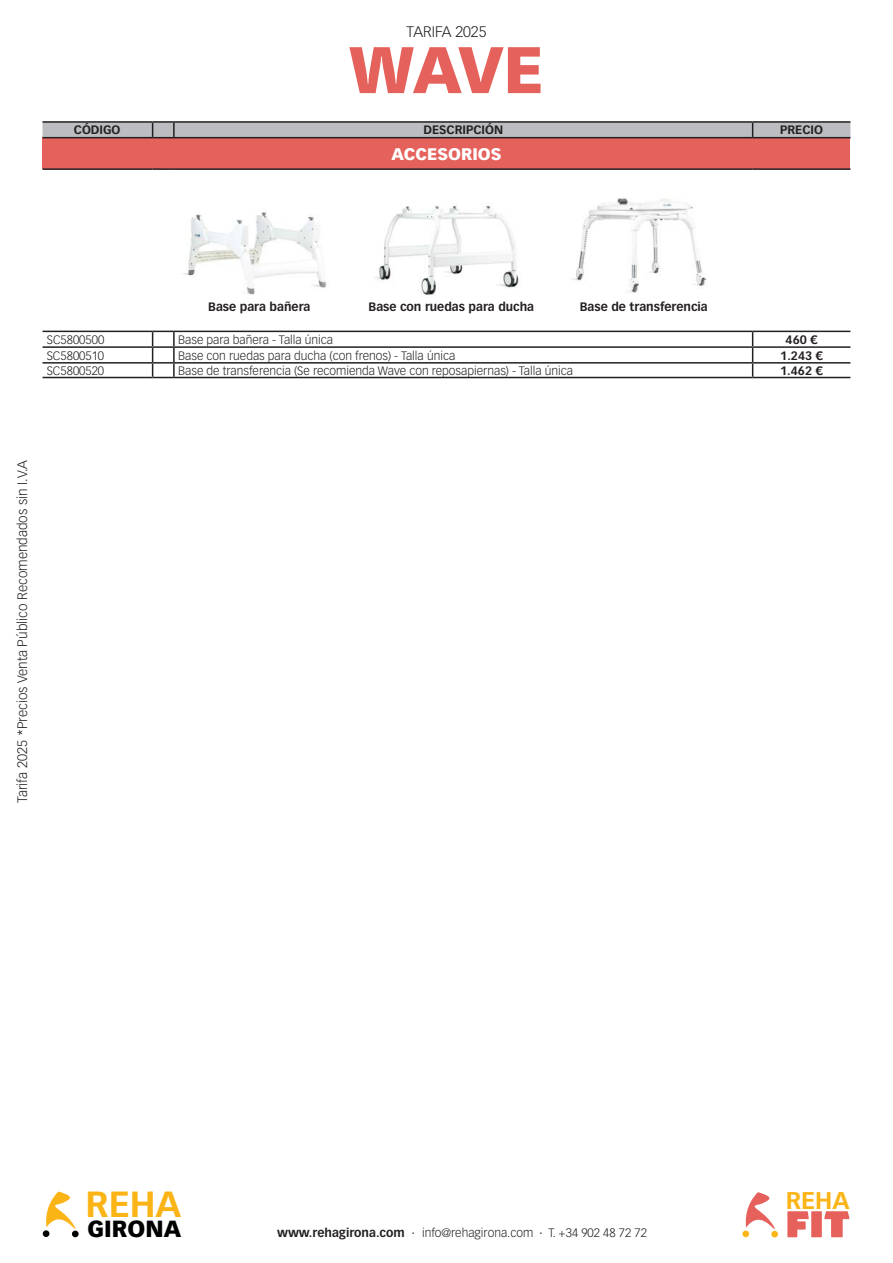
<style>
.page{position:relative;width:893px;height:1263px;background:#fff}
.page>*{position:absolute;margin:0;border:0;box-sizing:border-box;transform-origin:0 0}
.t1{font:900 64.5px "Vectora LT Std";color:#e5615b}
.t2{font:700 35.7px "Vectora LT Std";color:#fbb416}
.t3{font:700 23.85px "Vectora LT Std";color:#fbb416}
.t4{font:900 22.95px "Vectora LT Std";color:#000}
.t5{font:900 16.5px "Vectora LT Std";color:#fff}
.t6{font:300 15px "Vectora LT Std";color:#231f20}
.t7{font:300 13.5px "Vectora LT Std";color:#231f20}
.t8{font:300 12px "Vectora LT Std";color:#231f20}
.t9{font:700 12px "Vectora LT Std";color:#231f20}
.s1{font-weight:700}
</style>
<div class="page">
<svg style="left:46px;top:1191px;width:30px;height:38px"></svg>
<div style="left:43px;top:1230px;width:6px;height:7px;background:#000;border-radius:50%"></div>
<div style="left:72px;top:1230px;width:7px;height:7px;background:#000;border-radius:50%"></div>
<svg style="left:745px;top:1192px;width:30px;height:37px"></svg>
<div style="left:742px;top:1230px;width:7px;height:7px;background:#fbb416;border-radius:50%"></div>
<div style="left:771px;top:1231px;width:7px;height:6px;background:#fbb416;border-radius:50%"></div>
<svg style="left:787px;top:1211px;width:22px;height:26px"></svg>
<div style="left:811px;top:1211px;width:11px;height:26px;background:#e6615c"></div>
<svg style="left:824px;top:1211px;width:25px;height:26px"></svg>
<div style="left:43px;top:138px;width:807px;height:31px;background:#e5615b"></div>
<hr style="left:43px;top:121px;width:110px;height:2px;background:#231f20">
<hr style="left:153px;top:121px;width:21px;height:2px;background:#231f20">
<hr style="left:174px;top:121px;width:579px;height:2px;background:#231f20">
<hr style="left:753px;top:121px;width:97px;height:2px;background:#231f20">
<svg style="left:43px;top:122px;width:807px;height:16px;background:#b2b3b5"></svg>
<hr style="left:174px;top:137px;width:579px;height:1px;background:#231f20">
<hr style="left:753px;top:137px;width:97px;height:1px;background:#231f20">
<hr style="left:43px;top:168px;width:110px;height:2px;background:#231f20">
<hr style="left:153px;top:168px;width:21px;height:2px;background:#231f20">
<hr style="left:174px;top:168px;width:579px;height:2px;background:#231f20">
<hr style="left:753px;top:168px;width:97px;height:2px;background:#231f20">
<hr style="left:43px;top:331px;width:110px;height:1px;background:#231f20">
<hr style="left:174px;top:331px;width:579px;height:1px;background:#231f20">
<hr style="left:753px;top:331px;width:97px;height:1px;background:#231f20">
<hr style="left:43px;top:346px;width:110px;height:2px;background:#231f20">
<hr style="left:174px;top:346px;width:579px;height:2px;background:#231f20">
<hr style="left:753px;top:346px;width:97px;height:2px;background:#231f20">
<hr style="left:43px;top:362px;width:110px;height:2px;background:#231f20">
<hr style="left:174px;top:362px;width:579px;height:2px;background:#231f20">
<hr style="left:753px;top:362px;width:97px;height:2px;background:#231f20">
<svg style="left:752px;top:332px;width:1px;height:45px"></svg>
<hr style="left:43px;top:377px;width:110px;height:1px;background:#231f20">
<svg style="left:152px;top:331px;width:23px;height:47px"></svg>
<hr style="left:174px;top:377px;width:579px;height:1px;background:#231f20">
<hr style="left:753px;top:377px;width:97px;height:1px;background:#231f20">
<img style="left:183px;top:212px;width:143px;height:83px">
<img style="left:375px;top:206px;width:145px;height:89px">
<img style="left:572px;top:198px;width:134px;height:95px">
<p class="t6" style="left:406px;top:23px;width:82px">TARIFA 2025</p>
<p class="t1" style="left:349px;top:30px;width:197px">WAVE</p>
<p class="t9" style="left:74px;top:123px;width:48px">CÓDIGO</p>
<p class="t9" style="left:423px;top:123px;width:81px">DESCRIPCIÓN</p>
<p class="t9" style="left:780px;top:123px;width:44px">PRECIO</p>
<p class="t5" style="left:392px;top:144px;width:111px">ACCESORIOS</p>
<p class="t9" style="left:208px;top:300px;width:104px">Base para bañera</p>
<p class="t9" style="left:369px;top:300px;width:167px">Base con ruedas para ducha</p>
<p class="t9" style="left:580px;top:300px;width:129px">Base de transferencia</p>
<p class="t8" style="left:47px;top:333px;width:59px">SC5800500</p>
<p class="t8" style="left:178px;top:333px;width:157px">Base para bañera - Talla única</p>
<p class="t9" style="left:786px;top:332px;width:33px">460 €</p>
<p class="t8" style="left:47px;top:348px;width:59px">SC5800510</p>
<p class="t8" style="left:178px;top:348px;width:279px">Base con ruedas para ducha (con frenos) - Talla única</p>
<p class="t9" style="left:780px;top:348px;width:44px">1.243 €</p>
<p class="t8" style="left:47px;top:364px;width:59px">SC5800520</p>
<p class="t8" style="left:178px;top:364px;width:396px">Base de transferencia (Se recomienda Wave con reposapiernas) - Talla única</p>
<p class="t9" style="left:780px;top:363px;width:44px">1.462 €</p>
<p class="t7" style="left:14px;top:803px;width:345px;rotate:-90deg">Tarifa 2025 *Precios Venta Público Recomendados sin I.V.A</p>
<h2 class="t2" style="left:86px;top:1183px;width:97px">REHA</h2>
<h3 class="t4" style="left:87px;top:1214px;width:95px">GIRONA</h3>
<p class="t8" style="left:277px;top:1226px;width:371px"><span class="s1">www.rehagirona.com</span> · info@rehagirona.com · T. +34 902 48 72 72</p>
<h3 class="t3" style="left:786px;top:1186px;width:65px">REHA</h3>
</div>
